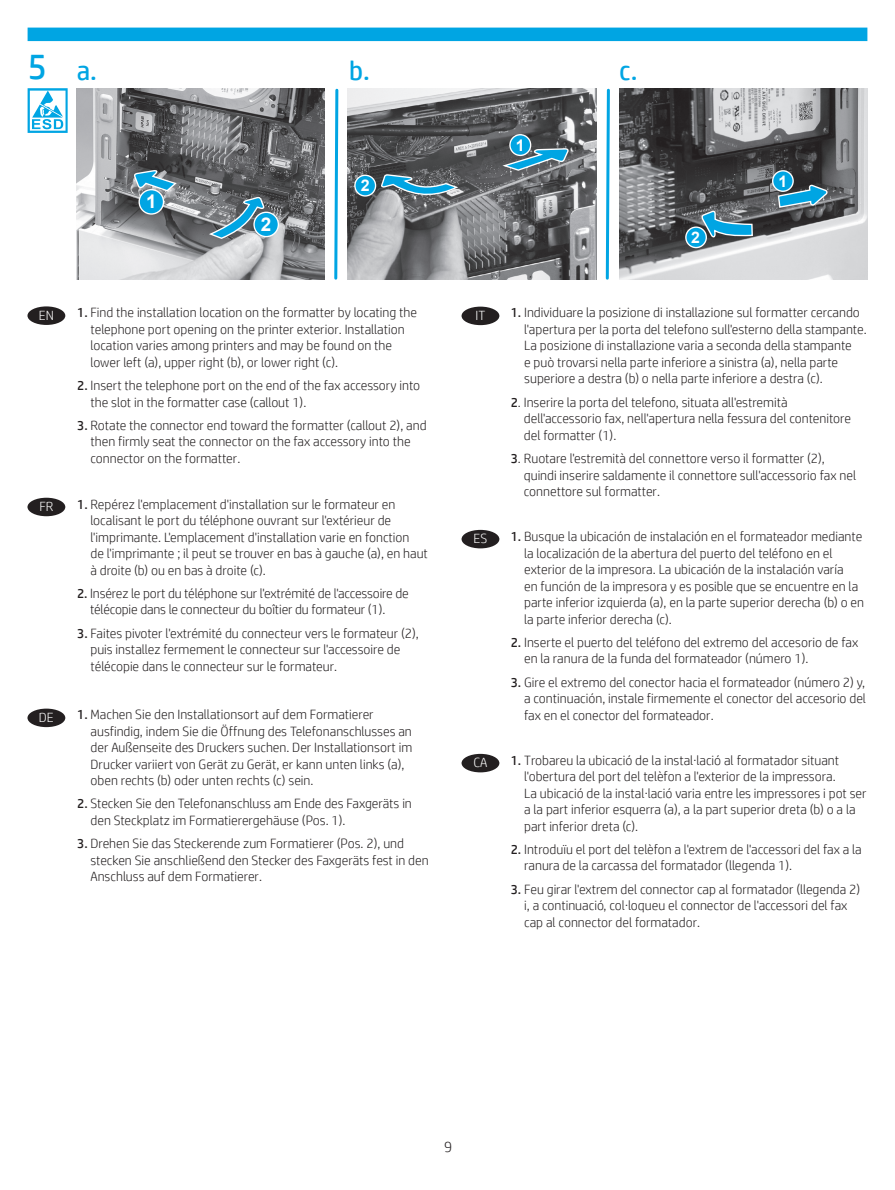
<style>
.page{position:relative;width:895px;height:1190px;background:#fff}
.page>*{position:absolute;margin:0;border:0;box-sizing:border-box;transform-origin:0 0}
.t1{font:36px "HP Simplified";color:#00a5e3}
.t2{font:27px "HP Simplified";color:#00a5e3}
.t3{font:300 15px "HP Simplified";color:#231f20}
.t4{font:300 13.5px/16.5px "HP Simplified";color:#231f20}
.t5{font:300 13.35px "HP Simplified";color:#fff}
.s1{font-weight:400}
</style>
<div class="page">
<img style="left:76px;top:88px;width:249px;height:191px">
<svg style="left:139px;top:190px;width:24px;height:24px"></svg>
<div style="left:138px;top:189px;width:26px;height:26px;border:1px solid #fff;border-radius:50%"></div>
<div style="left:254px;top:212px;width:24px;height:24px;background:#00a5e3;border-radius:50%"></div>
<div style="left:253px;top:211px;width:26px;height:26px;border:1px solid #fff;border-radius:50%"></div>
<img style="left:619px;top:88px;width:248px;height:191px">
<svg style="left:772px;top:171px;width:20px;height:20px"></svg>
<div style="left:771px;top:170px;width:22px;height:22px;border:1px solid #fff;border-radius:50%"></div>
<svg style="left:685px;top:227px;width:21px;height:20px"></svg>
<div style="left:684px;top:226px;width:22px;height:22px;border:1px solid #fff;border-radius:50%"></div>
<img style="left:347px;top:88px;width:249px;height:191px">
<svg style="left:509px;top:135px;width:21px;height:20px"></svg>
<div style="left:509px;top:134px;width:22px;height:22px;border:1px solid #fff;border-radius:50%"></div>
<div style="left:355px;top:175px;width:20px;height:21px;background:#00a5e3;border-radius:50%"></div>
<div style="left:354px;top:174px;width:22px;height:22px;border:1px solid #fff;border-radius:50%"></div>
<svg style="left:381px;top:173px;width:79px;height:26px"></svg>
<div style="left:28px;top:28px;width:839px;height:13px;background:#00a5e3"></div>
<svg style="left:334px;top:88px;width:5px;height:192px"></svg>
<svg style="left:605px;top:88px;width:5px;height:192px"></svg>
<svg style="left:28px;top:88px;width:40px;height:45px"></svg>
<div style="left:27px;top:306px;width:38px;height:19px;background:#231f20;border-radius:50%"></div>
<div style="left:27px;top:497px;width:38px;height:19px;background:#231f20;border-radius:50%"></div>
<div style="left:27px;top:708px;width:38px;height:19px;background:#231f20;border-radius:50%"></div>
<div style="left:461px;top:306px;width:38px;height:19px;background:#231f20;border-radius:50%"></div>
<div style="left:461px;top:529px;width:38px;height:19px;background:#231f20;border-radius:50%"></div>
<div style="left:461px;top:753px;width:38px;height:19px;background:#231f20;border-radius:50%"></div>
<svg style="left:134px;top:168px;width:44px;height:40px"></svg>
<svg style="left:207px;top:197px;width:63px;height:43px"></svg>
<svg style="left:776px;top:175px;width:52px;height:33px"></svg>
<svg style="left:691px;top:211px;width:62px;height:32px"></svg>
<svg style="left:500px;top:139px;width:69px;height:32px"></svg>
<h1 class="t1" style="left:28px;top:43px;width:21px">5</h1>
<h2 class="t2" style="left:77px;top:53px;width:22px">a.</h2>
<h2 class="t2" style="left:349px;top:53px;width:22px">b.</h2>
<h2 class="t2" style="left:619px;top:53px;width:20px">c.</h2>
<p class="t5" style="left:39px;top:306px;width:17px">EN</p>
<p class="t4" style="left:90px;top:304px;width:328px;text-indent:-13px"><span class="s1">1.</span> Find the installation location on the formatter by locating the telephone port opening on the printer exterior. Installation location varies among printers and may be found on the lower left (a), upper right (b), or lower right (c).</p>
<p class="t4" style="left:90px;top:377px;width:331px;text-indent:-13px"><span class="s1">2.</span> Insert the telephone port on the end of the fax accessory into the slot in the formatter case (callout 1).</p>
<p class="t4" style="left:90px;top:416px;width:337px;text-indent:-13px"><span class="s1">3.</span> Rotate the connector end toward the formatter (callout 2), and then firmly seat the connector on the fax accessory into the connector on the formatter.</p>
<p class="t5" style="left:39px;top:497px;width:15px">FR</p>
<p class="t4" style="left:90px;top:495px;width:339px;text-indent:-13px"><span class="s1">1.</span> Repérez l'emplacement d'installation sur le formateur en localisant le port du téléphone ouvrant sur l'extérieur de l'imprimante. L'emplacement d'installation varie en fonction<br>de l'imprimante ; il peut se trouver en bas à gauche (a), en haut à droite (b) ou en bas à droite (c).</p>
<p class="t4" style="left:90px;top:584px;width:320px;text-indent:-13px"><span class="s1">2.</span> Insérez le port du téléphone sur l'extrémité de l'accessoire de télécopie dans le connecteur du boîtier du formateur (1).</p>
<p class="t4" style="left:90px;top:624px;width:329px;text-indent:-13px"><span class="s1">3.</span> Faites pivoter l'extrémité du connecteur vers le formateur (2), puis installez fermement le connecteur sur l'accessoire de télécopie dans le connecteur sur le formateur.</p>
<p class="t5" style="left:39px;top:708px;width:16px">DE</p>
<p class="t4" style="left:90px;top:705px;width:323px;text-indent:-13px"><span class="s1">1.</span> Machen Sie den Installationsort auf dem Formatierer ausfindig, indem Sie die Öffnung des Telefonanschlusses an der Außenseite des Druckers suchen. Der Installationsort im Drucker variiert von Gerät zu Gerät, er kann unten links (a), oben rechts (b) oder unten rechts (c) sein.</p>
<p class="t4" style="left:90px;top:795px;width:323px;text-indent:-13px"><span class="s1">2.</span> Stecken Sie den Telefonanschluss am Ende des Faxgeräts in den Steckplatz im Formatierergehäuse (Pos. 1).</p>
<p class="t4" style="left:90px;top:834px;width:339px;text-indent:-13px"><span class="s1">3.</span> Drehen Sie das Steckerende zum Formatierer (Pos. 2), und stecken Sie anschließend den Stecker des Faxgeräts fest in den<br>Anschluss auf dem Formatierer.</p>
<p class="t5" style="left:475px;top:306px;width:11px">IT</p>
<p class="t4" style="left:524px;top:304px;width:344px;text-indent:-13px"><span class="s1">1.</span> Individuare la posizione di installazione sul formatter cercando l'apertura per la porta del telefono sull'esterno della stampante.<br>La posizione di installazione varia a seconda della stampante<br>e può trovarsi nella parte inferiore a sinistra (a), nella parte superiore a destra (b) o nella parte inferiore a destra (c).</p>
<p class="t4" style="left:523px;top:393px;width:328px;text-indent:-13px"><span class="s1">2</span>. Inserire la porta del telefono, situata all'estremità dell'accessorio fax, nell'apertura nella fessura del contenitore del formatter (1).</p>
<p class="t4" style="left:523px;top:449px;width:334px;text-indent:-13px"><span class="s1">3</span>. Ruotare l'estremità del connettore verso il formatter (2), quindi inserire saldamente il connettore sull'accessorio fax nel connettore sul formatter.</p>
<p class="t5" style="left:473px;top:530px;width:15px">ES</p>
<p class="t4" style="left:524px;top:527px;width:341px;text-indent:-13px"><span class="s1">1.</span> Busque la ubicación de instalación en el formateador mediante la localización de la abertura del puerto del teléfono en el exterior de la impresora. La ubicación de la instalación varía<br>en función de la impresora y es posible que se encuentre en la parte inferior izquierda (a), en la parte superior derecha (b) o en la parte inferior derecha (c).</p>
<p class="t4" style="left:524px;top:633px;width:335px;text-indent:-13px"><span class="s1">2.</span> Inserte el puerto del teléfono del extremo del accesorio de fax en la ranura de la funda del formateador (número 1).</p>
<p class="t4" style="left:524px;top:673px;width:343px;text-align:justify;text-indent:-13px"><span class="s1">3.</span> Gire el extremo del conector hacia el formateador (número 2) y, a continuación, instale firmemente el conector del accesorio del fax en el conector del formateador.</p>
<p class="t5" style="left:473px;top:753px;width:16px">CA</p>
<p class="t4" style="left:524px;top:751px;width:344px;text-indent:-13px"><span class="s1">1.</span> Trobareu la ubicació de la instal·lació al formatador situant l'obertura del port del telèfon a l'exterior de la impressora.<br>La ubicació de la instal·lació varia entre les impressores i pot ser a la part inferior esquerra (a), a la part superior dreta (b) o a la part inferior dreta (c).</p>
<p class="t4" style="left:524px;top:840px;width:339px;text-indent:-13px"><span class="s1">2.</span> Introduïu el port del telèfon a l'extrem de l'accessori del fax a la ranura de la carcassa del formatador (llegenda 1).</p>
<p class="t4" style="left:524px;top:880px;width:337px;text-indent:-13px"><span class="s1">3.</span> Feu girar l'extrem del connector cap al formatador (llegenda 2) i, a continuació, col·loqueu el connector de l'accessori del fax cap al connector del formatador.</p>
<p class="t3" style="left:444px;top:1136px;width:10px">9</p>
</div>
